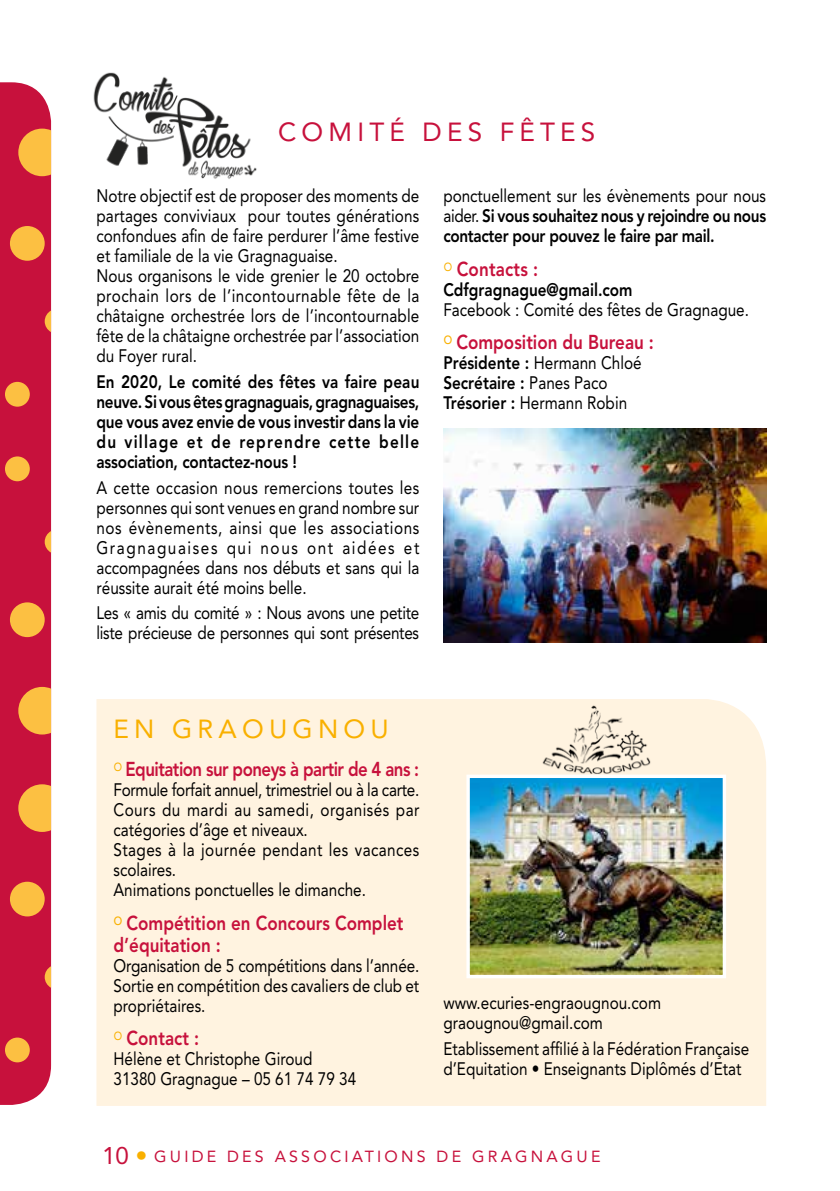
<style>
.page{position:relative;width:840px;height:1191px;background:#fff}
.page>*{position:absolute;margin:0;border:0;box-sizing:border-box;transform-origin:0 0}
.t1{font:26px "Avenir LT";letter-spacing:.2em;color:#c7113c}
.t2{font:26px "Avenir LT";letter-spacing:.2em;color:#f9b000}
.t3{font:800 20px/22px "Avenir LT";color:#c7113c;scale:.85 1}
.t4{font:800 20px "Avenir LT";letter-spacing:-.03em;color:#c7113c;scale:.84 1}
.t5{font:18px/20px "Avenir LT";color:#000;scale:.85 1}
.t6{font:800 18px/20px "Avenir LT";letter-spacing:-.01em;color:#000;text-align:justify;scale:.85 1}
.t7{font:18px/20px "Avenir LT";letter-spacing:-.02em;color:#000;scale:.85 1}
.t8{font:16px "Avenir LT";letter-spacing:.2em;color:#c7113c}
.s1{font-weight:400}
.s2{font-weight:800}
.s3{font-size:24px}
.s4{font-size:24px;color:#f9b000}
</style>
<div class="page">
<div style="left:0;top:82px;width:51px;height:1023px;background:#c7113c"></div>
<div style="left:10px;top:226px;width:35px;height:35px;background:#fcc042;border-radius:50%"></div>
<svg style="left:18px;top:129px;width:33px;height:47px;background:#f3a340"></svg>
<div style="left:5px;top:382px;width:25px;height:25px;background:#fcc042;border-radius:50%"></div>
<svg style="left:45px;top:310px;width:6px;height:22px"></svg>
<div style="left:10px;top:881px;width:35px;height:35px;background:#fcc042;border-radius:50%"></div>
<svg style="left:18px;top:784px;width:33px;height:48px;background:#f2a040"></svg>
<div style="left:5px;top:1037px;width:25px;height:25px;background:#fcc042;border-radius:50%"></div>
<svg style="left:45px;top:966px;width:6px;height:21px"></svg>
<div style="left:10px;top:602px;width:35px;height:35px;background:#fcc042;border-radius:50%"></div>
<svg style="left:18px;top:687px;width:33px;height:47px;background:#f3a340"></svg>
<div style="left:5px;top:456px;width:25px;height:25px;background:#fcc042;border-radius:50%"></div>
<svg style="left:45px;top:531px;width:6px;height:21px"></svg>
<div style="left:96px;top:699px;width:669px;height:407px;background:#fff3e0"></div>
<img style="left:93px;top:72px;width:164px;height:107px">
<img style="left:443px;top:428px;width:322px;height:214px">
<img style="left:540px;top:703px;width:112px;height:71px">
<img style="left:470px;top:778px;width:251px;height:196px">
<div style="left:466px;top:774px;width:259px;height:204px;border:3px solid #fff"></div>
<h1 class="t1" style="left:278px;top:116px;width:318px">COMITÉ DES FÊTES</h1>
<p class="t5" style="left:96px;top:186px;width:381px">Notre objectif est de proposer des moments de partages conviviaux pour toutes générations confondues afin de faire perdurer l’âme festive et familiale de la vie Gragnaguaise.<br>Nous organisons le vide grenier le 20 octobre prochain lors de l’incontournable fête de la châtaigne orchestrée lors de l’incontournable fête de la châtaigne orchestrée par l’association du Foyer rural.</p>
<p class="t6" style="left:96px;top:372px;width:381px">En 2020, Le comité des fêtes va faire peau neuve. Si vous êtes gragnaguais, gragnaguaises, que vous avez envie de vous investir dans la vie du village et de reprendre cette belle association, contactez-nous !</p>
<p class="t5" style="left:96px;top:477px;width:381px;text-align:justify">A cette occasion nous remercions toutes les personnes qui sont venues en grand nombre sur nos évènements, ainsi que les associations Gragnaguaises qui nous ont aidées et accompagnées dans nos débuts et sans qui la réussite aurait été moins belle.</p>
<p class="t7" style="left:96px;top:603px;width:381px">Les « amis du comité » : Nous avons une petite liste précieuse de personnes qui sont présentes</p>
<p class="t6" style="left:443px;top:186px;width:381px"><span class="s1">ponctuellement sur les évènements pour nous aider.</span> Si vous souhaitez nous y rejoindre ou nous contacter pour pouvez le faire par mail.</p>
<p class="t3" style="left:443px;top:258px;width:113px"><sup>o</sup> Contacts :</p>
<p class="t6" style="left:443px;top:279px;width:224px">Cdfgragnague@gmail.com</p>
<p class="t5" style="left:443px;top:299px;width:361px">Facebook : Comité des fêtes de Gragnague.</p>
<p class="t3" style="left:443px;top:331px;width:249px"><sup>o</sup> Composition du Bureau :</p>
<p class="t5" style="left:443px;top:353px;width:235px"><span class="s2">Présidente :</span> Hermann Chloé<br><span class="s2">Secrétaire :</span> Panes Paco<br><span class="s2">Trésorier :</span> Hermann Robin</p>
<h1 class="t2" style="left:113px;top:714px;width:276px">EN GRAOUGNOU</h1>
<p class="t4" style="left:113px;top:757px;width:365px"><sup>o</sup> Equitation sur poneys à partir de 4 ans :</p>
<p class="t5" style="left:113px;top:780px;width:361px">Formule forfait annuel, trimestriel ou à la carte.<br>Cours du mardi au samedi, organisés par catégories d’âge et niveaux.<br>Stages à la journée pendant les vacances scolaires.<br>Animations ponctuelles le dimanche.</p>
<p class="t3" style="left:113px;top:912px;width:342px"><sup>o</sup> Compétition en Concours Complet d’équitation :</p>
<p class="t5" style="left:113px;top:955px;width:361px;text-align:justify">Organisation de 5 compétitions dans l’année.<br>Sortie en compétition des cavaliers de club et propriétaires.</p>
<p class="t3" style="left:113px;top:1027px;width:102px"><sup>o</sup> Contact :</p>
<p class="t5" style="left:113px;top:1049px;width:287px">Hélène et Christophe Giroud<br>31380 Gragnague – 05 61 74 79 34</p>
<p class="t5" style="left:443px;top:992px;width:257px">www.ecuries-engraougnou.com graougnou@gmail.com</p>
<p class="t5" style="left:443px;top:1038px;width:361px">Etablissement affilié à la Fédération Française d’Equitation • Enseignants Diplômés d’Etat</p>
<p class="t8" style="left:102px;top:1146px;width:499px"><span class="s3">10</span> <span class="s4">•</span> GUIDE DES ASSOCIATIONS DE GRAGNAGUE</p>
</div>
